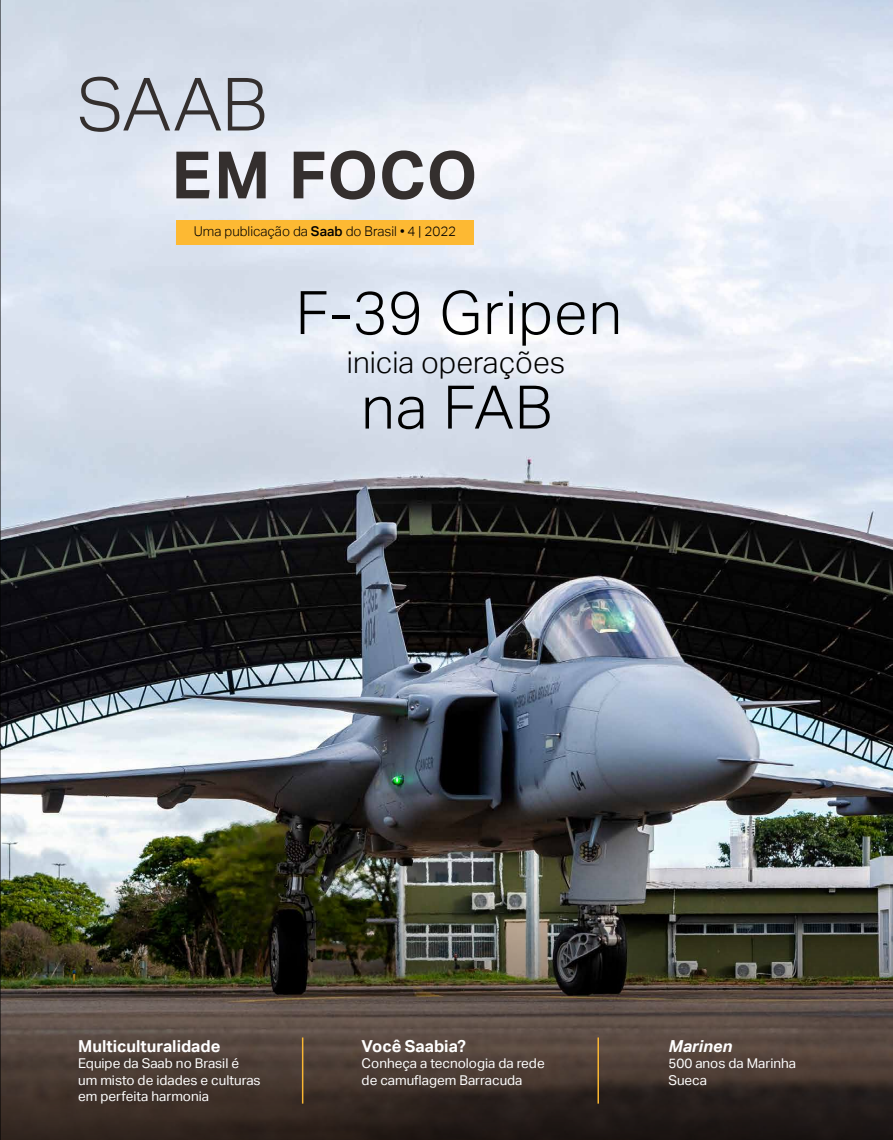
<style>
.page{position:relative;width:893px;height:1140px;background:#fff}
.page>*{position:absolute;margin:0;border:0;box-sizing:border-box;transform-origin:0 0}
.t1{font:300 73.5px "Aktiv Grotesk";color:#342f2e}
.t2{font:700 65.4px "Aktiv Grotesk";letter-spacing:.01em;color:#342f2e}
.t3{font:300 60px "Aktiv Grotesk";letter-spacing:.02em;color:#000}
.t4{font:300 30px "Aktiv Grotesk";color:#000}
.t5{font:700 16.5px "Aktiv Grotesk";color:#fff}
.t6{font:italic 700 16.5px "Aktiv Grotesk";color:#fff}
.t7{font:13.5px/16.2px "Aktiv Grotesk";color:#fff}
.t8{font:300 13.5px "Aktiv Grotesk";color:#000}
.s1{font-weight:500}
</style>
<div class="page">
<img style="left:1px;top:0;width:892px;height:876px">
<img style="left:1px;top:876px;width:892px;height:264px">
<hr style="left:302px;top:1037px;width:1px;height:66px;background:#fdb933">
<hr style="left:597px;top:1037px;width:2px;height:66px;background:#fdb933">
<div style="left:176px;top:220px;width:298px;height:25px;background:#fdb933"></div>
<hr style="left:0;top:0;width:1px;height:1140px;background:#000">
<h1 class="t1" style="left:77px;top:62px;width:193px">SAAB</h1>
<h2 class="t2" style="left:172px;top:137px;width:307px">EM FOCO</h2>
<p class="t8" style="left:194px;top:224px;width:264px">Uma publicação da <span class="s1">Saab</span> do Brasil • 4 | 2022</p>
<h3 class="t3" style="left:296px;top:278px;width:328px">F-39 Gripen</h3>
<h3 class="t4" style="left:347px;top:345px;width:220px">inicia operações</h3>
<h3 class="t3" style="left:361px;top:373px;width:193px">na FAB</h3>
<p class="t5" style="left:78px;top:1036px;width:144px">Multiculturalidade</p>
<p class="t7" style="left:78px;top:1055px;width:184px">Equipe da Saab no Brasil é um misto de idades e culturas em perfeita harmonia</p>
<p class="t5" style="left:362px;top:1036px;width:106px">Você Saabia?</p>
<p class="t7" style="left:362px;top:1055px;width:185px">Conheça a tecnologia da rede de camuflagem Barracuda</p>
<p class="t6" style="left:668px;top:1036px;width:65px">Marinen</p>
<p class="t7" style="left:668px;top:1055px;width:129px">500 anos da Marinha<br>Sueca</p>
</div>
